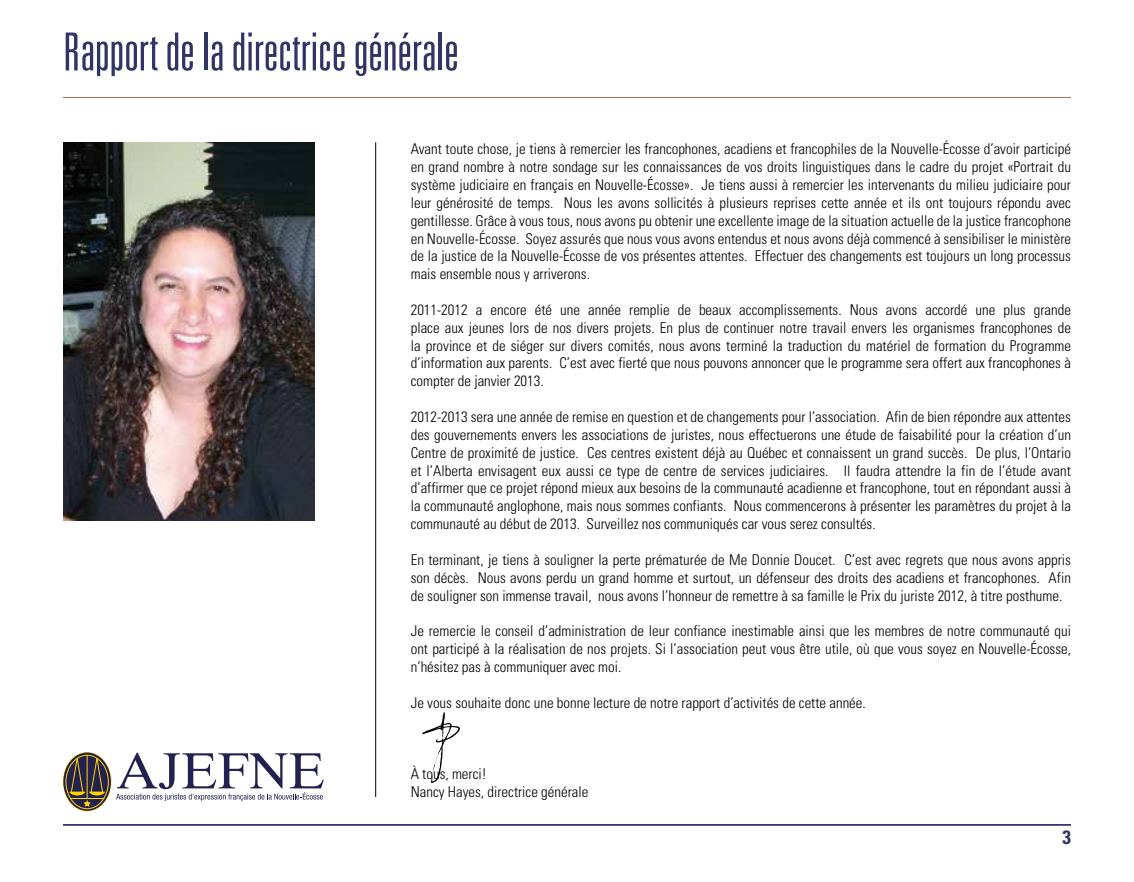
<style>
.page{position:relative;width:1134px;height:882px;background:#fff}
.page>*{position:absolute;margin:0;border:0;box-sizing:border-box;transform-origin:0 0}
.t1{font:300 ultra-condensed 52.5px "Univers LT";color:#333466}
.t2{font:700 condensed 19.25px "Univers LT";color:#333466}
.t3{font:300 condensed 14.88px/17.8px "Univers LT";color:#000;text-align:justify}
</style>
<div class="page">
<svg style="left:422px;top:712px;width:38px;height:71px"></svg>
<hr style="left:63px;top:97px;width:1008px;height:1px;background:#98755a">
<img style="left:63px;top:142px;width:252px;height:378px">
<hr style="left:63px;top:824px;width:1008px;height:2px;background:#333466">
<hr style="left:375px;top:142px;width:1px;height:655px;background:#000">
<svg style="left:63px;top:753px;width:48px;height:58px"></svg>
<svg style="left:69px;top:754px;width:36px;height:53px;background:#5c5146"></svg>
<div style="left:66px;top:755px;width:43px;height:54px;border:1px solid #ffd400;border-radius:50%"></div>
<svg style="left:116px;top:753px;width:208px;height:48px"></svg>
<h1 class="t1" style="left:63px;top:24px;width:397px">Rapport de la directrice générale</h1>
<p class="t3" style="left:411px;top:140px;width:662px">Avant toute chose, je tiens à remercier les francophones, acadiens et francophiles de la Nouvelle-Écosse d’avoir participé en grand nombre à notre sondage sur les connaissances de vos droits linguistiques dans le cadre du projet «Portrait du système judiciaire en français en Nouvelle-Écosse». Je tiens aussi à remercier les intervenants du milieu judiciaire pour leur générosité de temps. Nous les avons sollicités à plusieurs reprises cette année et ils ont toujours répondu avec gentillesse. Grâce à vous tous, nous avons pu obtenir une excellente image de la situation actuelle de la justice francophone en Nouvelle-Écosse. Soyez assurés que nous vous avons entendus et nous avons déjà commencé à sensibiliser le ministère de la justice de la Nouvelle-Écosse de vos présentes attentes. Effectuer des changements est toujours un long processus mais ensemble nous y arriverons.</p>
<p class="t3" style="left:411px;top:301px;width:662px">2011-2012 a encore été une année remplie de beaux accomplissements. Nous avons accordé une plus grande place aux jeunes lors de nos divers projets. En plus de continuer notre travail envers les organismes francophones de la province et de siéger sur divers comités, nous avons terminé la traduction du matériel de formation du Programme d’information aux parents. C’est avec fierté que nous pouvons annoncer que le programme sera offert aux francophones à compter de janvier 2013.</p>
<p class="t3" style="left:411px;top:408px;width:662px">2012-2013 sera une année de remise en question et de changements pour l’association. Afin de bien répondre aux attentes des gouvernements envers les associations de juristes, nous effectuerons une étude de faisabilité pour la création d’un Centre de proximité de justice. Ces centres existent déjà au Québec et connaissent un grand succès. De plus, l’Ontario et l’Alberta envisagent eux aussi ce type de centre de services judiciaires. Il faudra attendre la fin de l’étude avant d’affirmer que ce projet répond mieux aux besoins de la communauté acadienne et francophone, tout en répondant aussi à la communauté anglophone, mais nous sommes confiants. Nous commencerons à présenter les paramètres du projet à la communauté au début de 2013. Surveillez nos communiqués car vous serez consultés.</p>
<p class="t3" style="left:411px;top:551px;width:662px">En terminant, je tiens à souligner la perte prématurée de Me Donnie Doucet. C’est avec regrets que nous avons appris son décès. Nous avons perdu un grand homme et surtout, un défenseur des droits des acadiens et francophones. Afin de souligner son immense travail, nous avons l’honneur de remettre à sa famille le Prix du juriste 2012, à titre posthume.</p>
<p class="t3" style="left:411px;top:622px;width:662px">Je remercie le conseil d’administration de leur confiance inestimable ainsi que les membres de notre communauté qui ont participé à la réalisation de nos projets. Si l’association peut vous être utile, où que vous soyez en Nouvelle-Écosse, n’hésitez pas à communiquer avec moi.</p>
<p class="t3" style="left:411px;top:693px;width:457px">Je vous souhaite donc une bonne lecture de notre rapport d’activités de cette année.</p>
<p class="t3" style="left:411px;top:765px;width:179px">À tous, merci!<br>Nancy Hayes, directrice générale</p>
<p class="t2" style="left:1062px;top:826px;width:10px">3</p>
</div>
